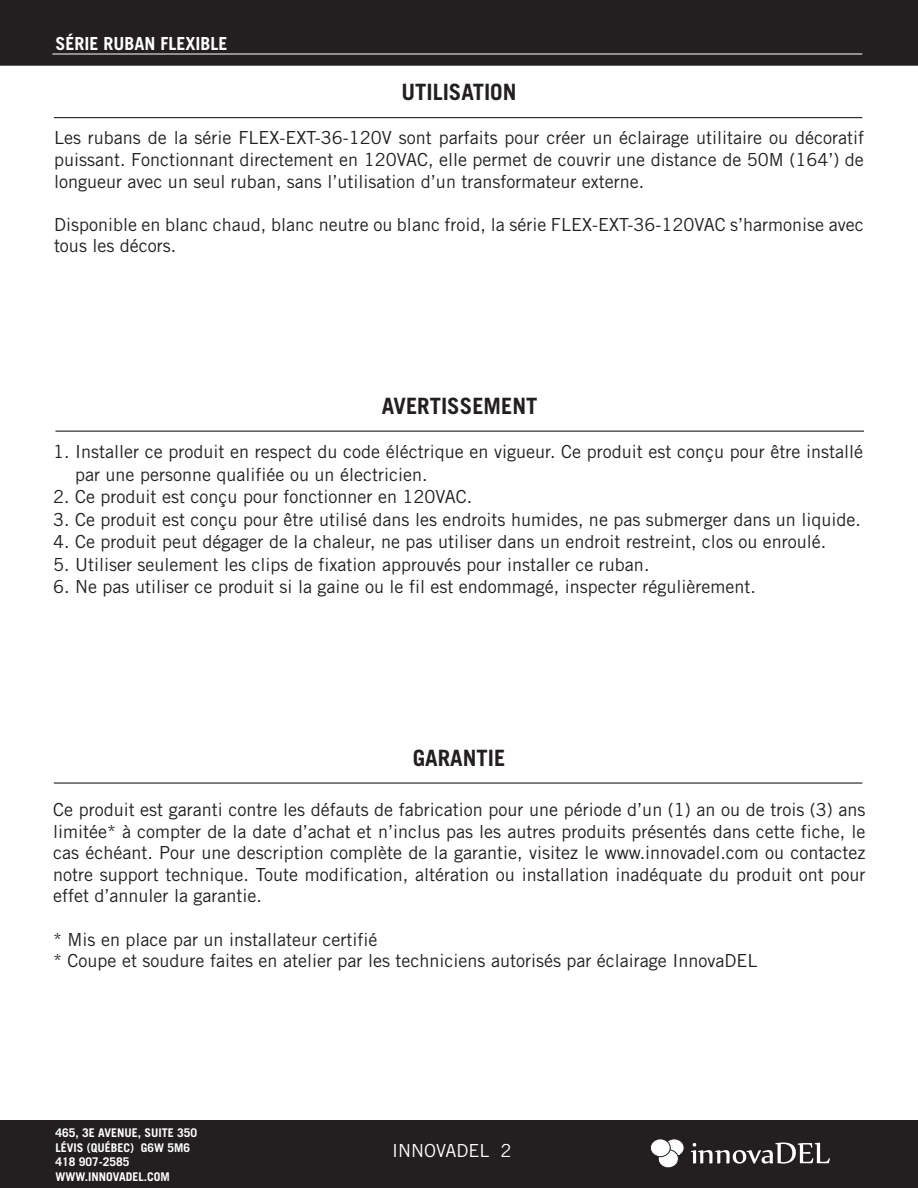
<style>
.page{position:relative;width:918px;height:1188px;background:#fff}
.page>*{position:absolute;margin:0;border:0;box-sizing:border-box;transform-origin:0 0}
.Titre_de_section{font:700 22.5px "Trade Gothic LT Std";color:#231f20}
.texte_3e_page{font:18px/21.6px "Trade Gothic LT Std";color:#231f20;text-align:justify}
.série_X{font:700 18px "Trade Gothic LT Std";color:#fff}
.numero_de_page{font:18px "Trade Gothic LT Std";color:#fff}
.pied_de_page{font:700 12px "Trade Gothic LT Std";color:#fff}
</style>
<div class="page">
<div style="left:0;top:1120px;width:918px;height:68px;background:#231f20"></div>
<div style="left:0;top:0;width:918px;height:66px;background:#231f20"></div>
<hr style="left:54px;top:117px;width:808px;height:1px;background:#231f20">
<hr style="left:56px;top:431px;width:808px;height:1px;background:#231f20">
<hr style="left:54px;top:782px;width:808px;height:2px;background:#231f20">
<hr style="left:52px;top:54px;width:810px;height:1px;background:#fff">
<svg style="left:664px;top:1139px;width:20px;height:18px"></svg>
<div style="left:664px;top:1139px;width:20px;height:18px;border:1px solid #231f20;border-radius:50%"></div>
<svg style="left:691px;top:1143px;width:139px;height:21px"></svg>
<div style="left:658px;top:1150px;width:20px;height:18px;background:#fff;border-radius:50%"></div>
<div style="left:658px;top:1150px;width:21px;height:18px;border:1px solid #231f20;border-radius:50%"></div>
<div style="left:650px;top:1139px;width:20px;height:18px;background:#fff;border-radius:50%"></div>
<div style="left:650px;top:1139px;width:20px;height:18px;border:1px solid #231f20;border-radius:50%"></div>
<p class="série_X" style="left:56px;top:33px;width:174px">SÉRIE RUBAN FLEXIBLE</p>
<p class="Titre_de_section" style="left:401px;top:78px;width:117px">UTILISATION</p>
<p class="texte_3e_page" style="left:54px;top:127px;width:812px">Les rubans de la série FLEX-EXT-36-120V sont parfaits pour créer un éclairage utilitaire ou décoratif puissant. Fonctionnant directement en 120VAC, elle permet de couvrir une distance de 50M (164’) de longueur avec un seul ruban, sans l’utilisation d’un transformateur externe.</p>
<p class="texte_3e_page" style="left:54px;top:213px;width:811px">Disponible en blanc chaud, blanc neutre ou blanc froid, la série FLEX-EXT-36-120VAC s’harmonise avec tous les décors.</p>
<p class="Titre_de_section" style="left:382px;top:392px;width:157px">AVERTISSEMENT</p>
<p class="texte_3e_page" style="left:75px;top:440px;width:790px;line-height:22.5px;text-indent:-22px">1. Installer ce produit en respect du code éléctrique en vigueur. Ce produit est conçu pour être installé par une personne qualifiée ou un électricien.</p>
<p class="texte_3e_page" style="left:53px;top:486px;width:421px">2. Ce produit est conçu pour fonctionner en 120VAC.</p>
<p class="texte_3e_page" style="left:53px;top:508px;width:809px">3. Ce produit est conçu pour être utilisé dans les endroits humides, ne pas submerger dans un liquide.</p>
<p class="texte_3e_page" style="left:53px;top:531px;width:775px">4. Ce produit peut dégager de la chaleur, ne pas utiliser dans un endroit restreint, clos ou enroulé.</p>
<p class="texte_3e_page" style="left:53px;top:553px;width:598px">5. Utiliser seulement les clips de fixation approuvés pour installer ce ruban.</p>
<p class="texte_3e_page" style="left:53px;top:576px;width:704px">6. Ne pas utiliser ce produit si la gaine ou le fil est endommagé, inspecter régulièrement.</p>
<p class="Titre_de_section" style="left:413px;top:744px;width:94px">GARANTIE</p>
<p class="texte_3e_page" style="left:53px;top:799px;width:814px">Ce produit est garanti contre les défauts de fabrication pour une période d’un (1) an ou de trois (3) ans limitée* à compter de la date d’achat et n’inclus pas les autres produits présentés dans cette fiche, le cas échéant. Pour une description complète de la garantie, visitez le www.innovadel.com ou contactez notre support technique. Toute modification, altération ou installation inadéquate du produit ont pour effet d’annuler la garantie.</p>
<p class="texte_3e_page" style="left:53px;top:928px;width:326px">* Mis en place par un installateur certifié</p>
<p class="texte_3e_page" style="left:53px;top:950px;width:706px">* Coupe et soudure faites en atelier par les techniciens autorisés par éclairage InnovaDEL</p>
<p class="pied_de_page" style="left:56px;top:1126px;width:143px">465, 3E AVENUE, SUITE 350</p>
<p class="pied_de_page" style="left:56px;top:1140px;width:136px">LÉVIS (QUÉBEC) G6W 5M6</p>
<p class="pied_de_page" style="left:56px;top:1155px;width:76px">418 907-2585</p>
<p class="pied_de_page" style="left:56px;top:1169px;width:116px">WWW.INNOVADEL.COM</p>
<p class="numero_de_page" style="left:392px;top:1139px;width:121px">INNOVADEL 2</p>
</div>
